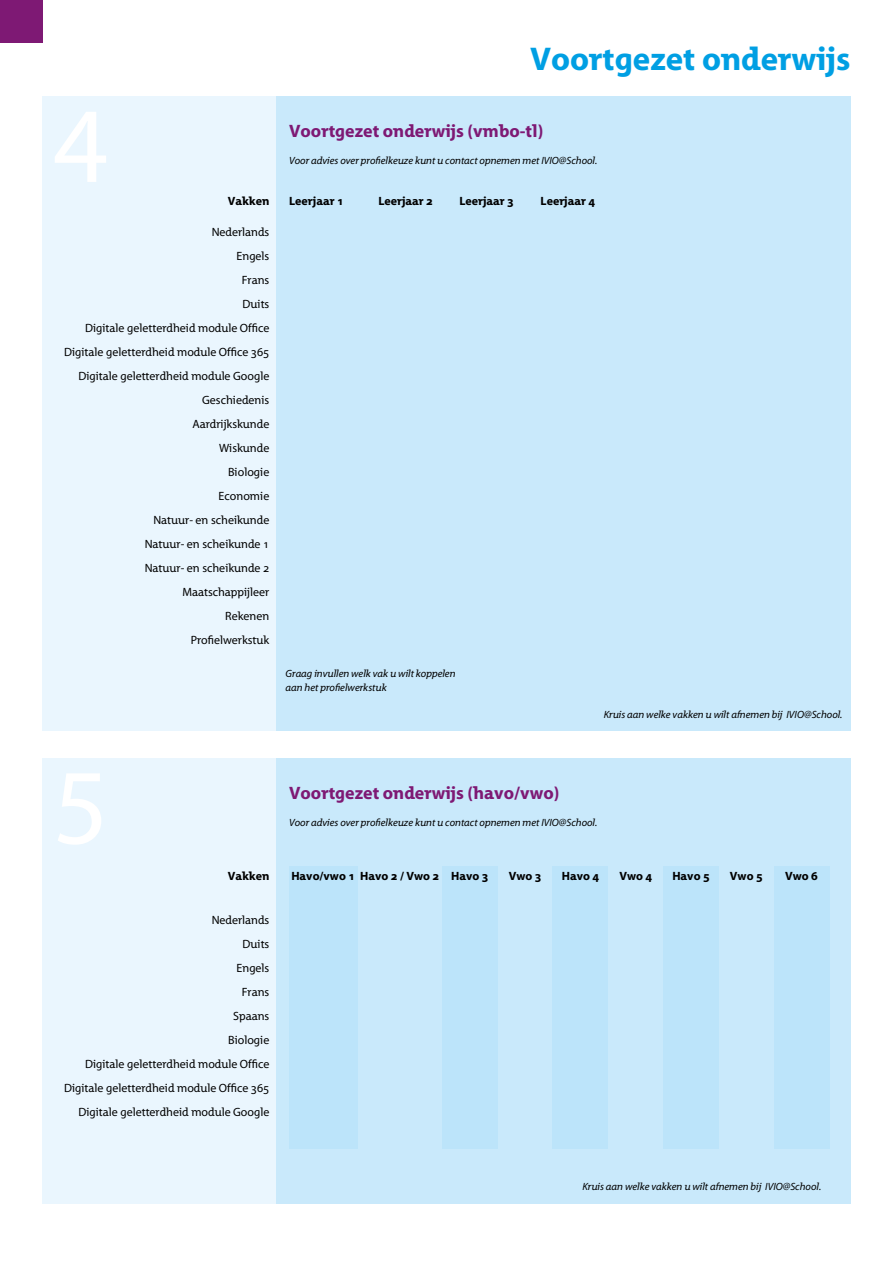
<style>
.page{position:relative;width:893px;height:1263px;background:#fff}
.page>*{position:absolute;margin:0;border:0;box-sizing:border-box;transform-origin:0 0}
.t1{font:108px "Grandesign Neue Roman";color:#fff}
.t2{font:700 33px "Grandesign Neue Roman";color:#009fe3}
.t3{font:700 18px "Grandesign Neue Roman";color:#7e1974}
.t4{font:12px/24px "Grandesign Neue Roman";color:#000;text-align:right}
.t5{font:700 12px "Grandesign Neue Roman";color:#000}
.t6{font:italic 10.5px/13.5px "Grandesign Neue Roman";color:#000}
</style>
<div class="page">
<div style="left:43px;top:97px;width:233px;height:634px;background:#eaf6fe"></div>
<div style="left:276px;top:97px;width:574px;height:634px;background:#c9e9fb"></div>
<div style="left:0;top:0;width:43px;height:43px;background:#7e1974"></div>
<div style="left:276px;top:758px;width:574px;height:446px;background:#c9e9fb"></div>
<div style="left:289px;top:866px;width:68px;height:283px;background:#bce4fa"></div>
<div style="left:442px;top:866px;width:55px;height:283px;background:#bce4fa"></div>
<div style="left:553px;top:866px;width:55px;height:283px;background:#bce4fa"></div>
<div style="left:663px;top:866px;width:56px;height:283px;background:#bce4fa"></div>
<div style="left:774px;top:866px;width:55px;height:283px;background:#bce4fa"></div>
<div style="left:43px;top:758px;width:233px;height:446px;background:#eaf6fe"></div>
<h1 class="t1" style="left:53px;top:66px;width:57px">4</h1>
<h2 class="t2" style="left:530px;top:40px;width:322px">Voortgezet onderwijs</h2>
<h3 class="t3" style="left:289px;top:121px;width:256px">Voortgezet onderwijs (vmbo-tl)</h3>
<p class="t6" style="left:289px;top:154px;width:310px">Voor advies over profielkeuze kunt u contact opnemen met IVIO@School.</p>
<p class="t5" style="left:228px;top:194px;width:43px">Vakken</p>
<p class="t5" style="left:289px;top:194px;width:56px">Leerjaar 1</p>
<p class="t5" style="left:378px;top:194px;width:56px">Leerjaar 2</p>
<p class="t5" style="left:459px;top:194px;width:56px">Leerjaar 3</p>
<p class="t5" style="left:540px;top:194px;width:56px">Leerjaar 4</p>
<p class="t4" style="left:64px;top:220px;width:207px">Nederlands<br>Engels<br>Frans<br>Duits<br>Digitale geletterdheid module Office<br>Digitale geletterdheid module Office 365<br>Digitale geletterdheid module Google<br>Geschiedenis<br>Aardrijkskunde<br>Wiskunde<br>Biologie<br>Economie<br>Natuur- en scheikunde<br>Natuur- en scheikunde 1<br>Natuur- en scheikunde 2<br>Maatschappijleer<br>Rekenen<br>Profielwerkstuk</p>
<p class="t6" style="left:286px;top:667px;width:171px">Graag invullen welk vak u wilt koppelen aan het profielwerkstuk</p>
<p class="t6" style="left:604px;top:707px;width:240px">Kruis aan welke vakken u wilt afnemen bij IVIO@School.</p>
<h1 class="t1" style="left:53px;top:728px;width:57px">5</h1>
<h3 class="t3" style="left:289px;top:782px;width:272px">Voortgezet onderwijs (havo/vwo)</h3>
<p class="t6" style="left:289px;top:815px;width:310px">Voor advies over profielkeuze kunt u contact opnemen met IVIO@School.</p>
<p class="t5" style="left:228px;top:869px;width:43px">Vakken</p>
<p class="t5" style="left:291px;top:869px;width:199px">Havo/vwo 1 Havo 2 / Vwo 2 Havo 3</p>
<p class="t5" style="left:509px;top:869px;width:34px">Vwo 3</p>
<p class="t5" style="left:562px;top:869px;width:39px">Havo 4</p>
<p class="t5" style="left:619px;top:869px;width:34px">Vwo 4</p>
<p class="t5" style="left:672px;top:869px;width:39px">Havo 5</p>
<p class="t5" style="left:730px;top:869px;width:34px">Vwo 5</p>
<p class="t5" style="left:785px;top:869px;width:34px">Vwo 6</p>
<p class="t4" style="left:64px;top:908px;width:207px">Nederlands<br>Duits<br>Engels<br>Frans<br>Spaans<br>Biologie<br>Digitale geletterdheid module Office<br>Digitale geletterdheid module Office 365<br>Digitale geletterdheid module Google</p>
<p class="t6" style="left:582px;top:1180px;width:240px">Kruis aan welke vakken u wilt afnemen bij IVIO@School.</p>
</div>
